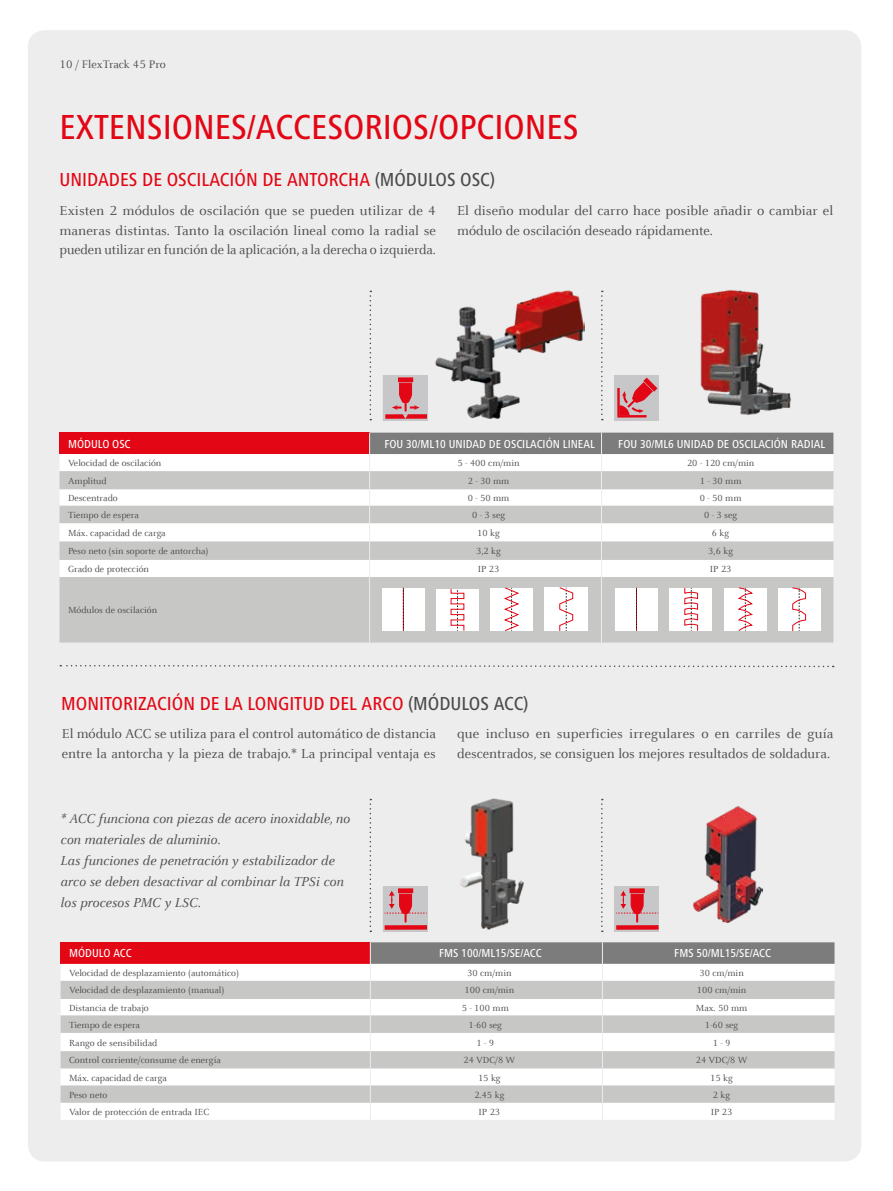
<style>
.page{position:relative;width:893px;height:1191px;background:#fff}
.page>*{position:absolute;margin:0;border:0;box-sizing:border-box;transform-origin:0 0}
.t1{font:500 condensed 36px "Frutiger Next LTW1 G";color:#e30614}
.t2{font:500 condensed 19.5px "Frutiger Next LTW1 G";color:#e30614}
.t3{font:14.25px/19.5px "Celeste Offc Pro";color:#4b4b4a}
.t4{font:italic 14.25px/21px "Celeste Offc Pro";color:#4b4b4a}
.t5{font:500 condensed 12px "Frutiger Next LTW1 G";color:#fff}
.t6{font:12px "Celeste Offc Pro";color:#4b4b4a}
.t7{font:9.75px "Celeste Offc Pro";color:#4b4b4a}
.s1{color:#4b4b4a}
</style>
<div class="page">
<div style="left:28px;top:30px;width:833px;height:1131px;background:#ededed;border-radius:17px"></div>
<div style="left:60px;top:432px;width:310px;height:22px;background:#e30614"></div>
<div style="left:60px;top:454px;width:309px;height:17px;background:#fff"></div>
<svg style="left:60px;top:471px;width:773px;height:171px;background:#d4d4d3"></svg>
<hr style="left:369px;top:577px;width:1px;height:65px;background:#ededed">
<svg style="left:369px;top:432px;width:464px;height:145px;background:#d7d7d6"></svg>
<hr style="left:601px;top:577px;width:1px;height:65px;background:#ededed">
<div style="left:436px;top:589px;width:43px;height:41px;background:#fff"></div>
<svg style="left:450px;top:589px;width:15px;height:42px"></svg>
<div style="left:490px;top:588px;width:43px;height:42px;background:#fff"></div>
<svg style="left:503px;top:588px;width:17px;height:43px"></svg>
<div style="left:545px;top:587px;width:43px;height:44px;background:#fff"></div>
<svg style="left:559px;top:587px;width:14px;height:44px"></svg>
<div style="left:382px;top:588px;width:43px;height:42px;background:#fff"></div>
<svg style="left:403px;top:588px;width:1px;height:43px"></svg>
<div style="left:670px;top:588px;width:42px;height:42px;background:#fff"></div>
<svg style="left:684px;top:588px;width:14px;height:43px"></svg>
<div style="left:724px;top:588px;width:43px;height:42px;background:#fff"></div>
<svg style="left:738px;top:588px;width:14px;height:43px"></svg>
<div style="left:778px;top:588px;width:43px;height:42px;background:#fff"></div>
<svg style="left:792px;top:588px;width:14px;height:43px"></svg>
<div style="left:615px;top:588px;width:43px;height:42px;background:#fff"></div>
<svg style="left:636px;top:588px;width:1px;height:43px"></svg>
<svg style="left:614px;top:375px;width:6px;height:45px"></svg>
<svg style="left:60px;top:665px;width:774px;height:3px"></svg>
<svg style="left:383px;top:886px;width:29px;height:45px"></svg>
<svg style="left:383px;top:375px;width:44px;height:45px;background:#ce9297"></svg>
<svg style="left:614px;top:886px;width:45px;height:45px;background:#ce9095"></svg>
<svg style="left:601px;top:799px;width:2px;height:133px"></svg>
<svg style="left:370px;top:799px;width:1px;height:133px"></svg>
<svg style="left:370px;top:291px;width:1px;height:129px"></svg>
<svg style="left:601px;top:291px;width:2px;height:129px"></svg>
<div style="left:61px;top:942px;width:309px;height:22px;background:#e30614"></div>
<div style="left:61px;top:964px;width:309px;height:155px;background:#fff"></div>
<svg style="left:61px;top:981px;width:309px;height:121px;background:#dedede"></svg>
<svg style="left:370px;top:942px;width:464px;height:177px;background:#d8d8d8"></svg>
<img style="left:620px;top:290px;width:171px;height:131px">
<img style="left:412px;top:798px;width:150px;height:145px">
<img style="left:693px;top:806px;width:70px;height:116px">
<img style="left:435px;top:290px;width:150px;height:128px">
<p class="t6" style="left:60px;top:57px;width:108px">10 / FlexTrack 45 Pro</p>
<h1 class="t1" style="left:60px;top:107px;width:521px">EXTENSIONES/ACCESORIOS/OPCIONES</h1>
<h2 class="t2" style="left:60px;top:169px;width:437px">UNIDADES DE OSCILACIÓN DE ANTORCHA <span class="s1">(MÓDULOS OSC)</span></h2>
<h3 class="t3" style="left:60px;top:201px;width:378px;text-align:justify">Existen 2 módulos de oscilación que se pueden utilizar de 4 maneras distintas. Tanto la oscilación lineal como la radial se pueden utilizar en función de la aplicación, a la derecha o izquierda.</h3>
<h3 class="t3" style="left:457px;top:201px;width:378px">El diseño modular del carro hace posible añadir o cambiar el módulo de oscilación deseado rápidamente.</h3>
<p class="t5" style="left:68px;top:437px;width:64px">MÓDULO OSC</p>
<p class="t5" style="left:384px;top:437px;width:212px">FOU 30/ML10 UNIDAD DE OSCILACIÓN LINEAL</p>
<p class="t5" style="left:618px;top:437px;width:208px">FOU 30/ML6 UNIDAD DE OSCILACIÓN RADIAL</p>
<p class="t7" style="left:68px;top:457px;width:95px">Velocidad de oscilación</p>
<p class="t7" style="left:458px;top:457px;width:63px">5 - 400 cm/min</p>
<p class="t7" style="left:687px;top:457px;width:69px">20 - 120 cm/min</p>
<p class="t7" style="left:68px;top:475px;width:40px">Amplitud</p>
<p class="t7" style="left:468px;top:475px;width:43px">2 - 30 mm</p>
<p class="t7" style="left:700px;top:475px;width:43px">1 - 30 mm</p>
<p class="t7" style="left:68px;top:492px;width:51px">Descentrado</p>
<p class="t7" style="left:468px;top:492px;width:43px">0 - 50 mm</p>
<p class="t7" style="left:700px;top:492px;width:43px">0 - 50 mm</p>
<p class="t7" style="left:68px;top:509px;width:72px">Tiempo de espera</p>
<p class="t7" style="left:472px;top:509px;width:35px">0 - 3 seg</p>
<p class="t7" style="left:704px;top:509px;width:35px">0 - 3 seg</p>
<p class="t7" style="left:68px;top:527px;width:99px">Máx. capacidad de carga</p>
<p class="t7" style="left:477px;top:527px;width:24px">10 kg</p>
<p class="t7" style="left:712px;top:527px;width:19px">6 kg</p>
<p class="t7" style="left:68px;top:545px;width:142px">Peso neto (sin soporte de antorcha)</p>
<p class="t7" style="left:476px;top:545px;width:26px">3,2 kg</p>
<p class="t7" style="left:708px;top:545px;width:26px">3,6 kg</p>
<p class="t7" style="left:68px;top:563px;width:83px">Grado de protección</p>
<p class="t7" style="left:478px;top:563px;width:23px">IP 23</p>
<p class="t7" style="left:710px;top:563px;width:23px">IP 23</p>
<p class="t7" style="left:68px;top:604px;width:91px">Módulos de oscilación</p>
<h2 class="t2" style="left:61px;top:692px;width:469px">MONITORIZACIÓN DE LA LONGITUD DEL ARCO <span class="s1">(MÓDULOS ACC)</span></h2>
<h3 class="t3" style="left:62px;top:724px;width:376px">El módulo ACC se utiliza para el control automático de distancia entre la antorcha y la pieza de trabajo.* La principal ventaja es</h3>
<h3 class="t3" style="left:457px;top:724px;width:378px">que incluso en superficies irregulares o en carriles de guía descentrados, se consiguen los mejores resultados de soldadura.</h3>
<h3 class="t4" style="left:61px;top:807px;width:291px">* ACC funciona con piezas de acero inoxidable, no con materiales de aluminio.<br>Las funciones de penetración y estabilizador de arco se deben desactivar al combinar la TPSi con los procesos PMC y LSC.</h3>
<p class="t5" style="left:69px;top:946px;width:64px">MÓDULO ACC</p>
<p class="t5" style="left:439px;top:946px;width:104px">FMS 100/ML15/SE/ACC</p>
<p class="t5" style="left:674px;top:946px;width:98px">FMS 50/ML15/SE/ACC</p>
<p class="t7" style="left:69px;top:967px;width:171px">Velocidad de desplazamiento (automático)</p>
<p class="t7" style="left:467px;top:967px;width:46px">30 cm/min</p>
<p class="t7" style="left:699px;top:967px;width:46px">30 cm/min</p>
<p class="t7" style="left:69px;top:984px;width:157px">Velocidad de desplazamiento (manual)</p>
<p class="t7" style="left:465px;top:984px;width:51px">100 cm/min</p>
<p class="t7" style="left:697px;top:984px;width:51px">100 cm/min</p>
<p class="t7" style="left:69px;top:1001px;width:81px">Distancia de trabajo</p>
<p class="t7" style="left:462px;top:1001px;width:48px">5 - 100 mm</p>
<p class="t7" style="left:696px;top:1001px;width:53px">Max. 50 mm</p>
<p class="t7" style="left:69px;top:1018px;width:72px">Tiempo de espera</p>
<p class="t7" style="left:469px;top:1018px;width:35px">1-60 seg</p>
<p class="t7" style="left:705px;top:1018px;width:35px">1-60 seg</p>
<p class="t7" style="left:69px;top:1036px;width:90px">Rango de sensibilidad</p>
<p class="t7" style="left:476px;top:1036px;width:19px">1 - 9</p>
<p class="t7" style="left:713px;top:1036px;width:19px">1 - 9</p>
<p class="t7" style="left:69px;top:1054px;width:153px">Control corriente/consume de energía</p>
<p class="t7" style="left:463px;top:1054px;width:53px">24 VDC/8 W</p>
<p class="t7" style="left:696px;top:1054px;width:53px">24 VDC/8 W</p>
<p class="t7" style="left:69px;top:1071px;width:99px">Máx. capacidad de carga</p>
<p class="t7" style="left:478px;top:1071px;width:24px">15 kg</p>
<p class="t7" style="left:710px;top:1071px;width:24px">15 kg</p>
<p class="t7" style="left:69px;top:1088px;width:40px">Peso neto</p>
<p class="t7" style="left:474px;top:1088px;width:32px">2.45 kg</p>
<p class="t7" style="left:713px;top:1088px;width:19px">2 kg</p>
<p class="t7" style="left:69px;top:1105px;width:142px">Valor de protección de entrada IEC</p>
<p class="t7" style="left:478px;top:1105px;width:23px">IP 23</p>
<p class="t7" style="left:711px;top:1105px;width:23px">IP 23</p>
</div>
